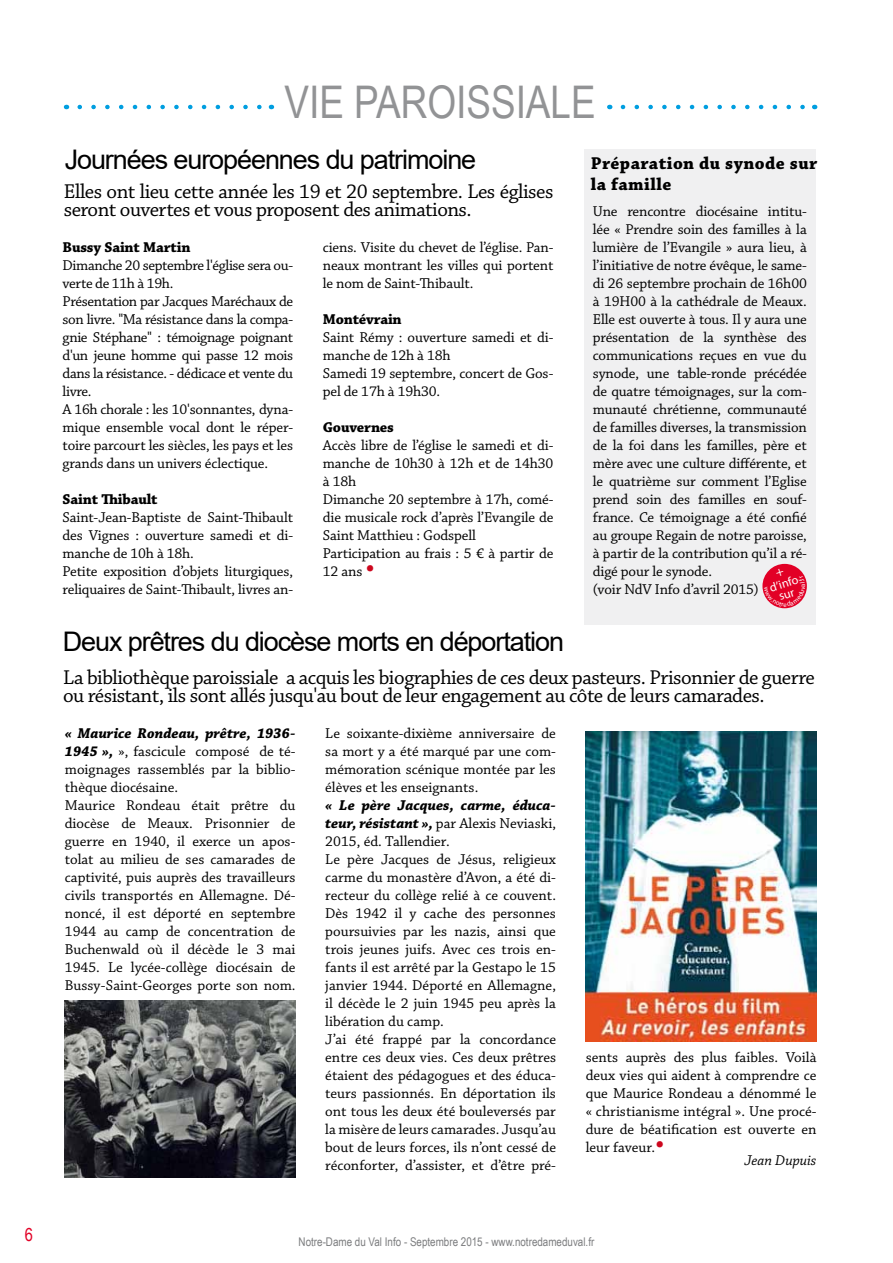
<style>
.page{position:relative;width:893px;height:1263px;background:#fff}
.page>*{position:absolute;margin:0;border:0;box-sizing:border-box;transform-origin:0 0}
.t1{font:45px "Arial Narrow";color:#929395}
.t2{font:27px "Arial";letter-spacing:-.04em;color:#000}
.t3{font:21px/18px "Chaparral Pro";letter-spacing:-.025em;color:#000}
.t4{font:700 18px/21.6px "Chaparral Pro";letter-spacing:.025em;color:#000}
.t5{font:18px "Arial Narrow";color:#e20026}
.t6{font:15px/18px "Chaparral Pro";letter-spacing:-.01em;color:#000}
.t7{font:700 15px "Chaparral Pro";letter-spacing:-.01em;color:#000}
.t8{font:italic 15px "Chaparral Pro";color:#000}
.t9{font:12.3px/10.5px "Myriad Pro";color:#fff;text-align:center}
.t10{font:12px "Arial Narrow";color:#7b7c7e}
.s1{font-size:30px;color:#cd071e}
.s2{font-weight:700;font-style:italic}
</style>
<div class="page">
<div style="left:584px;top:149px;width:231px;height:476px;background:#f0f0f1"></div>
<svg style="left:80px;top:105px;width:182px;height:4px"></svg>
<svg style="left:623px;top:105px;width:182px;height:4px"></svg>
<svg style="left:762px;top:564px;width:45px;height:44px"></svg>
<img style="left:65px;top:1000px;width:231px;height:178px">
<img style="left:585px;top:732px;width:231px;height:310px">
<svg style="left:764px;top:567px;width:41px;height:40px;background:#e31c3d"></svg>
<p class="t5" style="left:25px;top:1221px;width:10px">6</p>
<h1 class="t1" style="left:285px;top:69px;width:313px">VIE PAROISSIALE</h1>
<h2 class="t2" style="left:65px;top:141px;width:413px">Journées européennes du patrimoine</h2>
<h3 class="t3" style="left:64px;top:183px;width:491px">Elles ont lieu cette année les 19 et 20 septembre. Les églises seront ouvertes et vous proposent des animations.</h3>
<p class="t7" style="left:63px;top:238px;width:130px">Bussy Saint Martin</p>
<p class="t6" style="left:63px;top:257px;width:232px">Dimanche 20 septembre l'église sera ou&shy;verte de 11h à 19h.<br>Présentation par Jacques Maréchaux de son livre. "Ma résistance dans la compa&shy;gnie Stéphane" : témoignage poignant d'un jeune homme qui passe 12 mois dans la résistance. - dédicace et vente du livre.<br>A 16h chorale : les 10'sonnantes, dyna&shy;mique ensemble vocal dont le réper&shy;toire parcourt les siècles, les pays et les grands dans un univers éclectique.</p>
<p class="t7" style="left:63px;top:490px;width:97px">Saint Thibault</p>
<p class="t6" style="left:63px;top:509px;width:232px">Saint-Jean-Baptiste de Saint-Thibault des Vignes : ouverture samedi et di&shy;manche de 10h à 18h.<br>Petite exposition d’objets liturgiques, reliquaires de Saint-Thibault, livres an-</p>
<p class="t6" style="left:323px;top:239px;width:232px;text-align:justify">ciens. Visite du chevet de l’église. Pan&shy;neaux montrant les villes qui portent le nom de Saint-Thibault.</p>
<p class="t7" style="left:323px;top:310px;width:80px">Montévrain</p>
<p class="t6" style="left:323px;top:329px;width:232px">Saint Rémy : ouverture samedi et di&shy;manche de 12h à 18h<br>Samedi 19 septembre, concert de Gos&shy;pel de 17h à 19h30.</p>
<p class="t7" style="left:323px;top:418px;width:73px">Gouvernes</p>
<p class="t6" style="left:323px;top:437px;width:232px">Accès libre de l’église le samedi et di&shy;manche de 10h30 à 12h et de 14h30 à 18h<br>Dimanche 20 septembre à 17h, comé&shy;die musicale rock d’après l’Evangile de<br>Saint Matthieu : Godspell<br>Participation au frais : 5 € à partir de<br>12 ans <span class="s1">•</span></p>
<p class="t4" style="left:591px;top:152px;width:228px">Préparation du synode sur la famille</p>
<p class="t6" style="left:593px;top:203px;width:216px">Une rencontre diocésaine intitu&shy;lée « Prendre soin des familles à la lumière de l’Evangile » aura lieu, à l’initiative de notre évêque, le same&shy;di 26 septembre prochain de 16h00 à 19H00 à la cathédrale de Meaux.<br>Elle est ouverte à tous. Il y aura une présentation de la synthèse des communications reçues en vue du synode, une table-ronde précédée de quatre témoignages, sur la com&shy;munauté chrétienne, communauté de familles diverses, la transmission de la foi dans les familles, père et mère avec une culture différente, et le quatrième sur comment l’Eglise prend soin des familles en souf&shy;france. Ce témoignage a été confié au groupe Regain de notre paroisse, à partir de la contribution qu’il a ré&shy;digé pour le synode.<br>(voir NdV Info d’avril 2015)</p>
<p class="t9" style="left:768px;top:583px;width:31px;rotate:-17deg">d’info sur</p>
<h2 class="t2" style="left:63px;top:623px;width:503px">Deux prêtres du diocèse morts en déportation</h2>
<h3 class="t3" style="left:63px;top:669px;width:753px">La bibliothèque paroissiale a acquis les biographies de ces deux pasteurs. Prisonnier de guerre ou résistant, ils sont allés jusqu'au bout de leur engagement au côte de leurs camarades.</h3>
<p class="t6" style="left:65px;top:725px;width:232px"><span class="s2">« Maurice Rondeau, prêtre, 1936- 1945 »,</span> », fascicule composé de té&shy;moignages rassemblés par la biblio&shy;thèque diocésaine.<br>Maurice Rondeau était prêtre du diocèse de Meaux. Prisonnier de guerre en 1940, il exerce un apos&shy;tolat au milieu de ses camarades de captivité, puis auprès des travailleurs civils transportés en Allemagne. Dé&shy;noncé, il est déporté en septembre 1944 au camp de concentration de Buchenwald où il décède le 3 mai 1945. Le lycée-collège diocésain de Bussy-Saint-Georges porte son nom.</p>
<p class="t6" style="left:325px;top:725px;width:232px;text-align:justify">Le soixante-dixième anniversaire de sa mort y a été marqué par une com&shy;mémoration scénique montée par les élèves et les enseignants.</p>
<p class="t6" style="left:325px;top:797px;width:232px"><span class="s2">« Le père Jacques, carme, éduca&shy;teur, résistant »,</span> par Alexis Neviaski, 2015, éd. Tallendier.<br>Le père Jacques de Jésus, religieux carme du monastère d’Avon, a été di&shy;recteur du collège relié à ce couvent.<br>Dès 1942 il y cache des personnes poursuivies par les nazis, ainsi que trois jeunes juifs. Avec ces trois en&shy;fants il est arrêté par la Gestapo le 15 janvier 1944. Déporté en Allemagne, il décède le 2 juin 1945 peu après la libération du camp.<br>J’ai été frappé par la concordance entre ces deux vies. Ces deux prêtres étaient des pédagogues et des éduca&shy;teurs passionnés. En déportation ils ont tous les deux été bouleversés par la misère de leurs camarades. Jusqu’au bout de leurs forces, ils n’ont cessé de réconforter, d’assister, et d’être pré-</p>
<p class="t6" style="left:586px;top:1049px;width:232px;text-align:justify">sents auprès des plus faibles. Voilà deux vies qui aident à comprendre ce que Maurice Rondeau a dénommé le « christianisme intégral ». Une procé&shy;dure de béatification est ouverte en leur faveur.<span class="s1">•</span></p>
<p class="t8" style="left:745px;top:1152px;width:73px">Jean Dupuis</p>
<p class="t10" style="left:299px;top:1233px;width:297px">Notre-Dame du Val Info - Septembre 2015 - www.notredameduval.fr</p>
</div>
